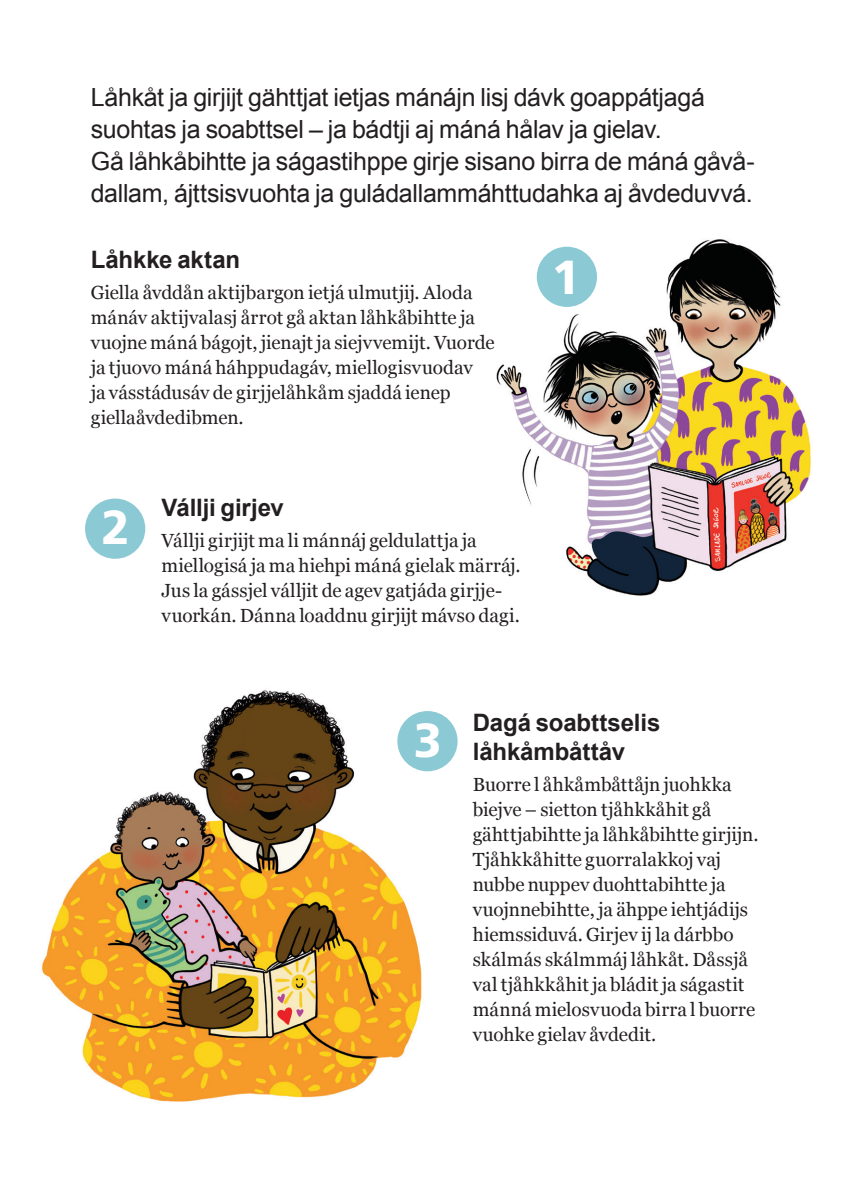
<style>
.page{position:relative;width:842px;height:1191px;background:#fff}
.page>*{position:absolute;margin:0;border:0;box-sizing:border-box;transform-origin:0 0}
.t1{font:800 47.8px "Frutiger SLLOTF";color:#fff}
.t2{font:25px/32px "Arial";letter-spacing:-.01em;color:#231f20}
.t3{font:700 24px/29px "Arial";letter-spacing:-.005em;color:#231f20}
.t4{font:19px/25px "Georgia";color:#231f20}
</style>
<div class="page">
<img style="left:496px;top:239px;width:315px;height:357px">
<img style="left:41px;top:690px;width:406px;height:412px">
<div style="left:537px;top:247px;width:60px;height:60px;background:#8bcad4;border-radius:50%"></div>
<div style="left:85px;top:498px;width:60px;height:61px;background:#8bcad4;border-radius:50%"></div>
<div style="left:397px;top:711px;width:61px;height:60px;background:#8bcad4;border-radius:50%"></div>
<p class="t2" style="left:91px;top:82px;width:666px">Låhkåt ja girjijt gähttjat ietjas mánájn lisj dávk goappátjagá suohtas ja soabttsel – ja bádtji aj máná hålav ja gielav.<br>Gå låhkåbihtte ja ságastihppe girje sisano birra de máná gåvå&shy;dallam, ájttsisvuohta ja guládallammáhttudahka aj åvdeduvvá.</p>
<p class="t3" style="left:91px;top:246px;width:151px">Låhkke aktan</p>
<p class="t4" style="left:91px;top:279px;width:405px">Giella åvddån aktijbargon ietjá ulmutjij. Aloda mánáv aktijvalasj årrot gå aktan låhkåbihtte ja vuojne máná bágojt, jienajt ja siejvvemijt. Vuorde ja tjuovo máná háhppudagáv, miellogisvuodav<br>ja vásstádusáv de girjjelåhkåm sjaddá ienep giellaåvdedibmen.</p>
<h1 class="t1" style="left:102px;top:499px;width:30px">2</h1>
<p class="t3" style="left:162px;top:494px;width:124px">Vállji girjev</p>
<p class="t4" style="left:162px;top:527px;width:361px">Vállji girjijt ma li mánnáj geldulattja ja miellogisá ja ma hiehpi máná gielak märráj.<br>Jus la gássjel válljit de agev gatjáda girjje&shy;vuorkán. Dánna loaddnu girjijt mávso dagi.</p>
<h1 class="t1" style="left:552px;top:248px;width:30px">1</h1>
<h1 class="t1" style="left:414px;top:711px;width:30px">3</h1>
<p class="t3" style="left:473px;top:709px;width:189px">Dagá soabttselis låhkåmbåttåv</p>
<p class="t4" style="left:473px;top:771px;width:287px">Buorre l åhkåmbåttåjn juohkka biejve – sietton tjåhkkåhit gå gähttjabihtte ja låhkåbihtte girjijn.<br>Tjåhkkåhitte guorralakkoj vaj nubbe nuppev duohttabihtte ja vuojnnebihtte, ja ähppe iehtjádijs hiemssiduvá. Girjev ij la dárbbo skálmás skálmmáj låhkåt. Dåssjå val tjåhkkåhit ja bládit ja ságastit mánná mielosvuoda birra l buorre vuohke gielav åvdedit.</p>
</div>
